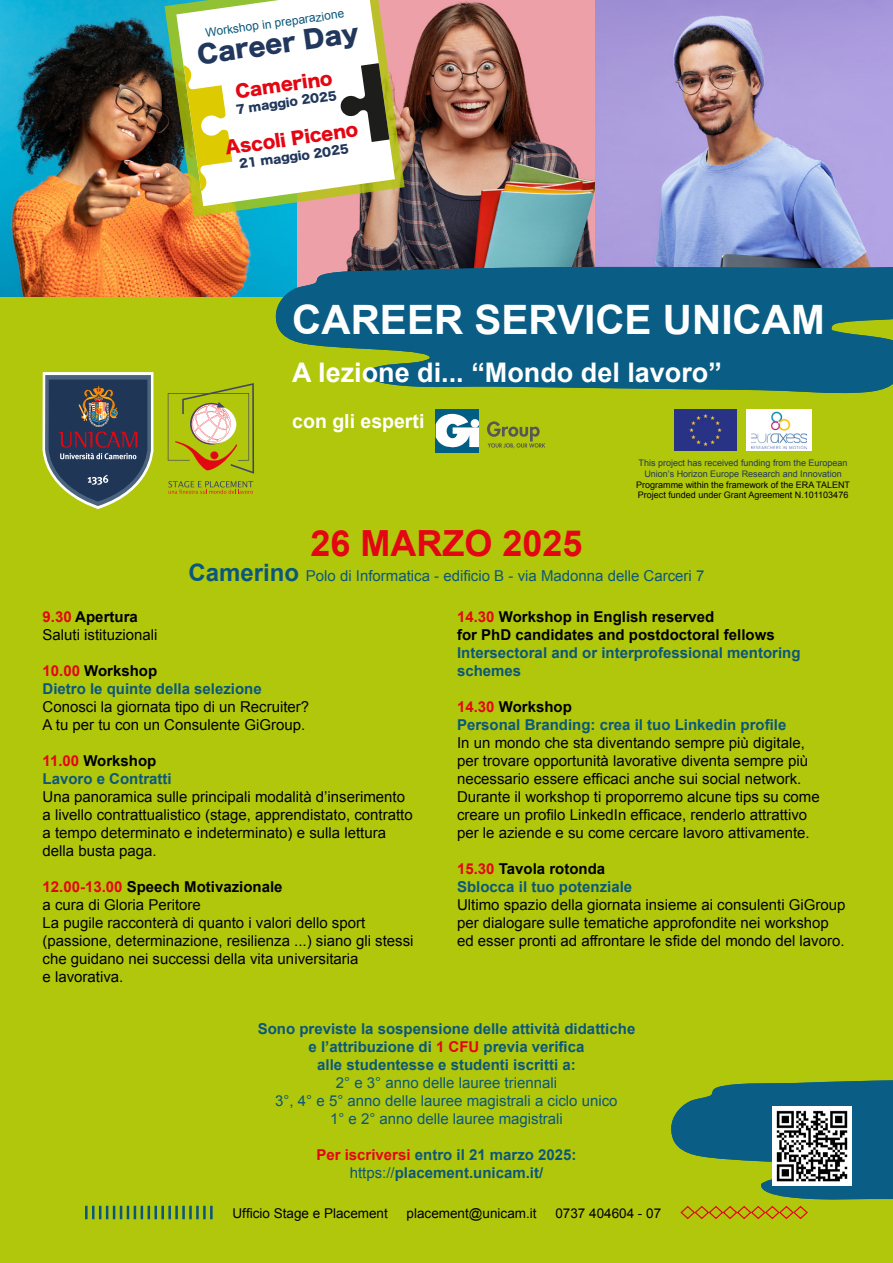
<style>
.page{position:relative;width:893px;height:1263px;background:#fff}
.page>*{position:absolute;margin:0;border:0;box-sizing:border-box;transform-origin:0 0}
.t1{font:700 40.5px "Arial";color:#fff}
.t2{font:700 36px "Arial";color:#e30613}
.t3{font:700 27px "Arial";color:#fff}
.t4{font:24.45px "Hiragino Sans W8";color:#21375c}
.t5{font:700 19.5px "Arial";color:#fff}
.t6{font:17.25px "Hiragino Sans W8";color:#e30613}
.t7{font:15px/18px "Arial";color:#000}
.t8{font:700 15px/18px "Arial";color:#0b577b}
.t9{font:15px/18px "Arial";color:#0b577b;text-align:center}
.t10{font:700 15px/18px "Arial";color:#000}
.t11{font:13.5px "Arial";color:#000}
.t12{font:12px "Arial";color:#0b577b}
.t13{font:11.55px "Hiragino Sans W8";color:#21375c}
.t14{font:9px/10.8px "Arial";color:#21375c;text-align:center}
.t15{font:9px/10.8px "Arial";color:#000}
.s1{font-weight:700;font-size:24px}
.s2{font-weight:700;color:#e30613}
.s3{font-weight:700}
.s4{color:#e30613}
.s5{color:#000}
.s6{font-weight:400}
</style>
<div class="page">
<img style="left:0;top:0;width:893px;height:298px">
<img style="left:158px;top:0;width:253px;height:220px">
<div style="left:0;top:298px;width:893px;height:965px;background:#b1c70b"></div>
<svg style="left:168px;top:481px;width:85px;height:13px"></svg>
<svg style="left:168px;top:383px;width:86px;height:91px"></svg>
<svg style="left:43px;top:372px;width:110px;height:137px;background:#57625e"></svg>
<svg style="left:85px;top:1206px;width:128px;height:13px"></svg>
<svg style="left:176px;top:0;width:219px;height:206px"></svg>
<svg style="left:275px;top:265px;width:618px;height:129px;background:#206b77"></svg>
<div style="left:674px;top:409px;width:63px;height:41px;background:#283385"></div>
<div style="left:746px;top:409px;width:66px;height:41px;background:#fff"></div>
<img style="left:751px;top:411px;width:55px;height:38px">
<svg style="left:671px;top:1080px;width:222px;height:140px"></svg>
<img style="left:772px;top:1107px;width:79px;height:78px">
<svg style="left:487px;top:421px;width:58px;height:27px"></svg>
<div style="left:436px;top:409px;width:43px;height:43px;background:#005e85"></div>
<svg style="left:436px;top:413px;width:43px;height:35px"></svg>
<div style="left:471px;top:419px;width:8px;height:9px;background:#fff;border-radius:50%"></div>
<p class="t12" style="left:204px;top:25px;width:141px;rotate:-8deg">Workshop in preparazione</p>
<h3 class="t4" style="left:196px;top:41px;width:164px;rotate:-8deg">Career Day</h3>
<p class="t6" style="left:234px;top:82px;width:99px;rotate:-8deg">Camerino</p>
<p class="t13" style="left:235px;top:103px;width:103px;rotate:-8deg">7 maggio 2025</p>
<p class="t6" style="left:224px;top:138px;width:135px;rotate:-8deg">Ascoli Piceno</p>
<p class="t13" style="left:238px;top:158px;width:112px;rotate:-8deg">21 maggio 2025</p>
<h1 class="t1" style="left:292px;top:293px;width:534px">CAREER SERVICE UNICAM</h1>
<h3 class="t3" style="left:292px;top:354px;width:431px">A lezione di... “Mondo del lavoro”</h3>
<h3 class="t5" style="left:292px;top:409px;width:134px">con gli esperti</h3>
<p class="t14" style="left:638px;top:457px;width:211px">This project has received funding from the European<br>Union’s Horizon Europe Research and Innovation</p>
<p class="t15" style="left:636px;top:479px;width:215px">Programme within the framework of the ERA TALENT<br>Project funded under Grant Agreement N.101103476</p>
<h2 class="t2" style="left:310px;top:519px;width:274px">26 MARZO 2025</h2>
<p class="t9" style="left:189px;top:567px;width:517px"><span class="s1">Camerino</span> Polo di Informatica - edificio B - via Madonna delle Carceri 7</p>
<p class="t7" style="left:43px;top:608px;width:117px"><span class="s2">9.30</span> <span class="s3">Apertura<br></span>Saluti istituzionali</p>
<p class="t8" style="left:43px;top:662px;width:221px"><span class="s4">10.00</span> <span class="s5">Workshop<br></span>Dietro le quinte della selezione</p>
<p class="t7" style="left:43px;top:698px;width:268px">Conosci la giornata tipo di un Recruiter?<br>A tu per tu con un Consulente GiGroup.</p>
<p class="t8" style="left:43px;top:752px;width:131px"><span class="s4">11.00</span> <span class="s5">Workshop<br></span>Lavoro e Contratti</p>
<p class="t7" style="left:43px;top:788px;width:372px">Una panoramica sulle principali modalità d’inserimento a livello contrattualistico (stage, apprendistato, contratto a tempo determinato e indeterminato) e sulla lettura della busta paga.</p>
<p class="t7" style="left:43px;top:878px;width:372px"><span class="s2">12.00-13.00</span> <span class="s3">Speech Motivazionale<br></span>a cura di Gloria Peritore<br>La pugile racconterà di quanto i valori dello sport (passione, determinazione, resilienza ...) siano gli stessi che guidano nei successi della vita universitaria<br>e lavorativa.</p>
<p class="t10" style="left:457px;top:608px;width:319px"><span class="s4">14.30</span> Workshop in English reserved<br>for PhD candidates and postdoctoral fellows</p>
<p class="t8" style="left:457px;top:644px;width:345px">Intersectoral and or interprofessional mentoring schemes</p>
<p class="t8" style="left:457px;top:698px;width:331px"><span class="s4">14.30</span> <span class="s5">Workshop<br></span>Personal Branding: crea il tuo Linkedin profile</p>
<p class="t7" style="left:457px;top:734px;width:364px">In un mondo che sta diventando sempre più digitale, per trovare opportunità lavorative diventa sempre più necessario essere efficaci anche sui social network.<br>Durante il workshop ti proporremo alcune tips su come creare un profilo LinkedIn efficace, renderlo attrattivo per le aziende e su come cercare lavoro attivamente.</p>
<p class="t8" style="left:457px;top:860px;width:177px"><span class="s4">15.30</span> <span class="s5">Tavola rotonda<br></span>Sblocca il tuo potenziale</p>
<p class="t7" style="left:457px;top:896px;width:390px">Ultimo spazio della giornata insieme ai consulenti GiGroup per dialogare sulle tematiche approfondite nei workshop ed esser pronti ad affrontare le sfide del mondo del lavoro.</p>
<p class="t8" style="left:258px;top:1020px;width:379px;text-align:center">Sono previste la sospensione delle attività didattiche e l’attribuzione di <span class="s4">1 CFU</span> previa verifica<br>alle studentesse e studenti iscritti a:</p>
<p class="t9" style="left:275px;top:1073px;width:344px">2° e 3° anno delle lauree triennali<br>3°, 4° e 5° anno delle lauree magistrali a ciclo unico<br>1° e 2° anno delle lauree magistrali</p>
<p class="t8" style="left:316px;top:1146px;width:262px;text-align:center"><span class="s4">Per iscriversi</span> entro il 21 marzo 2025: <span class="s6">https://</span>placement.unicam.it/</p>
<p class="t11" style="left:233px;top:1204px;width:157px">Ufficio Stage e Placement</p>
<p class="t11" style="left:407px;top:1204px;width:131px">placement@unicam.it</p>
<p class="t11" style="left:555px;top:1204px;width:107px">0737 404604 - 07</p>
</div>
